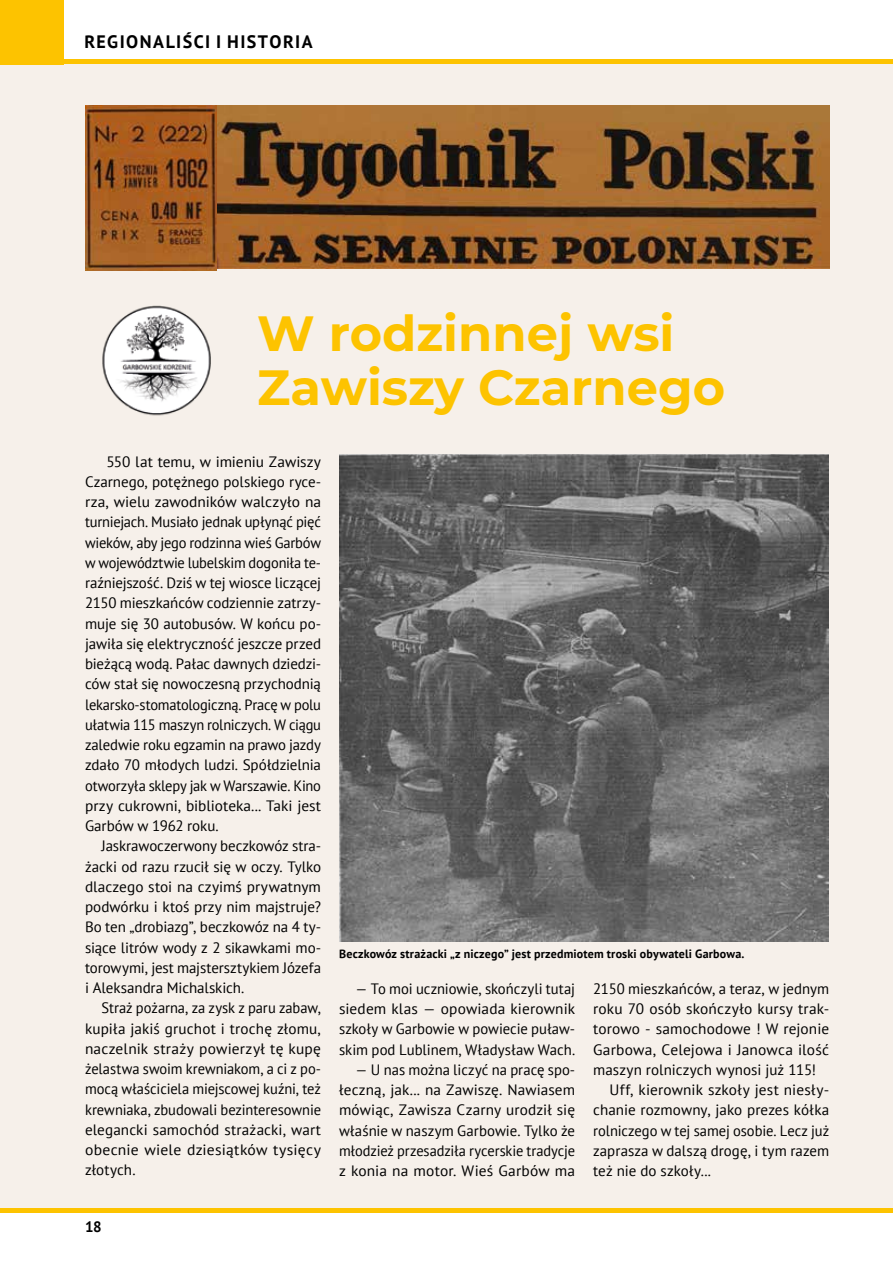
<style>
.page{position:relative;width:893px;height:1263px;background:#fff}
.page>*{position:absolute;margin:0;border:0;box-sizing:border-box;transform-origin:0 0}
.t1{font:700 49.5px/54px "Montserrat";color:#fdc300}
.t2{font:700 18px "PT Sans";letter-spacing:.08em;color:#000}
.t3{font:15px/20.2px "PT Sans";letter-spacing:.005em;color:#000;text-align:justify}
.t4{font:700 15px "PT Sans";color:#000}
.t5{font:700 12px "PT Sans";letter-spacing:.015em;color:#000}
</style>
<div class="page">
<div style="left:0;top:61px;width:893px;height:1152px;background:#f6f0ea"></div>
<img style="left:102px;top:305px;width:109px;height:111px">
<img style="left:85px;top:105px;width:744px;height:165px">
<img style="left:339px;top:454px;width:489px;height:487px">
<hr style="left:0;top:60px;width:893px;height:4px;background:#fdc300">
<div style="left:0;top:0;width:64px;height:64px;background:#fdc300"></div>
<div style="left:0;top:1208px;width:893px;height:5px;background:#fdc300"></div>
<p class="t2" style="left:84px;top:30px;width:230px">REGIONALIŚCI I HISTORIA</p>
<h1 class="t1" style="left:257px;top:304px;width:469px">W rodzinnej wsi<br>Zawiszy Czarnego</h1>
<p class="t3" style="left:85px;top:451px;width:238px;text-indent:21px">550 lat temu, w imieniu Zawiszy Czarnego, potężnego polskiego ryce&shy;rza, wielu zawodników walczyło na turniejach. Musiało jednak upłynąć pięć wieków, aby jego rodzinna wieś Garbów w województwie lubelskim dogoniła te&shy;raźniejszość. Dziś w tej wiosce liczącej 2150 mieszkańców codziennie zatrzy&shy;muje się 30 autobusów. W końcu po&shy;jawiła się elektryczność jeszcze przed bieżącą wodą. Pałac dawnych dziedzi&shy;ców stał się nowoczesną przychodnią lekarsko-stomatologiczną. Pracę w polu ułatwia 115 maszyn rolniczych. W ciągu zaledwie roku egzamin na prawo jazdy zdało 70 młodych ludzi. Spółdzielnia otworzyła sklepy jak w Warszawie. Kino przy cukrowni, biblioteka... Taki jest Garbów w 1962 roku.</p>
<p class="t3" style="left:85px;top:836px;width:238px;text-indent:16px">Jaskrawoczerwony beczkowóz stra&shy;żacki od razu rzucił się w oczy. Tylko dlaczego stoi na czyimś prywatnym podwórku i ktoś przy nim majstruje?<br>Bo ten „drobiazg”, beczkowóz na 4 ty&shy;siące litrów wody z 2 sikawkami mo&shy;torowymi, jest majstersztykiem Józefa i Aleksandra Michalskich.</p>
<p class="t3" style="left:85px;top:998px;width:238px;text-indent:16px">Straż pożarna, za zysk z paru zabaw, kupiła jakiś gruchot i trochę złomu, naczelnik straży powierzył tę kupę żelastwa swoim krewniakom, a ci z po&shy;mocą właściciela miejscowej kuźni, też krewniaka, zbudowali bezinteresownie elegancki samochód strażacki, wart obecnie wiele dziesiątków tysięcy złotych.</p>
<p class="t4" style="left:85px;top:1217px;width:18px">18</p>
<p class="t5" style="left:339px;top:945px;width:407px">Beczkowóz strażacki „z niczego” jest przedmiotem troski obywateli Garbowa.</p>
<p class="t3" style="left:593px;top:978px;width:238px">2150 mieszkańców, a teraz, w jednym</p>
<p class="t3" style="left:593px;top:998px;width:238px">roku 70 osób skończyło kursy trak-</p>
<p class="t3" style="left:593px;top:1019px;width:238px">torowo - samochodowe ! W rejonie</p>
<p class="t3" style="left:593px;top:1039px;width:238px">Garbowa, Celejowa i Janowca ilość</p>
<p class="t3" style="left:593px;top:1059px;width:224px">maszyn rolniczych wynosi już 115!</p>
<p class="t3" style="left:610px;top:1079px;width:221px">Uff, kierownik szkoły jest niesły-</p>
<p class="t3" style="left:593px;top:1100px;width:238px">chanie rozmowny, jako prezes kółka</p>
<p class="t3" style="left:593px;top:1120px;width:238px">rolniczego w tej samej osobie. Lecz już</p>
<p class="t3" style="left:593px;top:1140px;width:238px">zaprasza w dalszą drogę, i tym razem</p>
<p class="t3" style="left:593px;top:1160px;width:119px">też nie do szkoły...</p>
<p class="t3" style="left:339px;top:978px;width:238px;text-indent:16px">— To moi uczniowie, skończyli tutaj siedem klas — opowiada kierownik szkoły w Garbowie w powiecie puław&shy;skim pod Lublinem, Władysław Wach.</p>
<p class="t3" style="left:339px;top:1059px;width:238px;text-indent:16px">— U nas można liczyć na pracę spo&shy;łeczną, jak... na Zawiszę. Nawiasem mówiąc, Zawisza Czarny urodził się właśnie w naszym Garbowie. Tylko że młodzież przesadziła rycerskie tradycje z konia na motor. Wieś Garbów ma</p>
</div>
